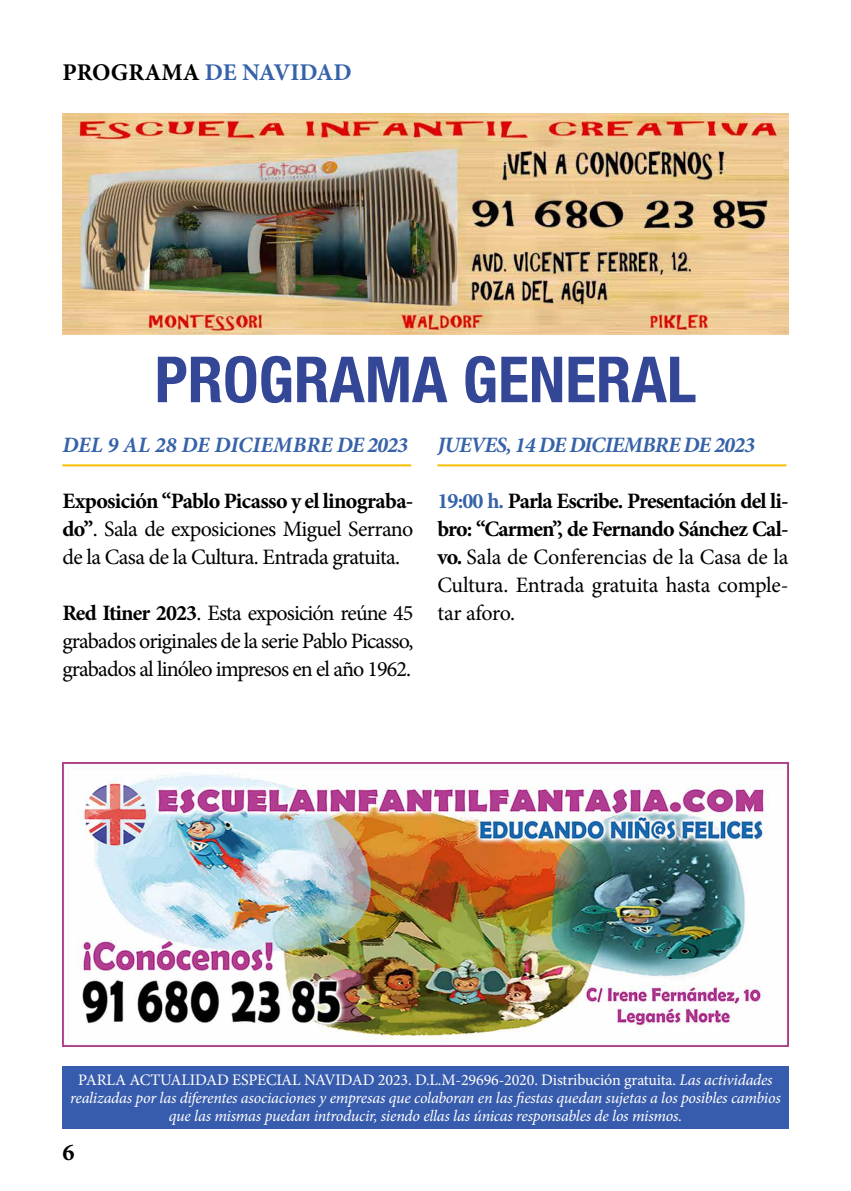
<style>
.page{position:relative;width:851px;height:1191px;background:#fff}
.page>*{position:absolute;margin:0;border:0;box-sizing:border-box;transform-origin:0 0}
.t1{font:700 condensed 63.6px "Helvetica Neue LT Std";color:#344796}
.t2{font:700 24px "Minion Pro";color:#3662a9}
.t3{font:700 24px "Minion Pro";color:#000}
.t4{font:22px/28px "Minion Pro";letter-spacing:-.03em;color:#000;text-align:justify}
.t5{font:italic 700 22px "Minion Pro";letter-spacing:-.04em;color:#3662a9}
.t6{font:italic 700 22px "Minion Pro";color:#3662a9}
.t7{font:italic 16px/18px "Minion Pro";letter-spacing:-.015em;color:#fff;text-align:center}
.s1{color:#000}
.s2{font-weight:700}
.s3{font-weight:700;color:#3662a9}
.s4{font-style:normal}
</style>
<div class="page">
<div style="left:62px;top:1066px;width:726px;height:62px;background:#385cad"></div>
<hr style="left:62px;top:464px;width:349px;height:2px;background:#f8bd00">
<hr style="left:437px;top:464px;width:349px;height:2px;background:#f8bd00">
<img style="left:62px;top:762px;width:726px;height:284px">
<img style="left:62px;top:113px;width:726px;height:221px">
<p class="t2" style="left:62px;top:55px;width:291px"><span class="s1">PROGRAMA</span> DE NAVIDAD</p>
<h1 class="t1" style="left:155px;top:341px;width:543px">PROGRAMA GENERAL</h1>
<p class="t6" style="left:62px;top:430px;width:347px">DEL 9 AL 28 DE DICIEMBRE DE 2023</p>
<p class="t4" style="left:62px;top:487px;width:352px"><span class="s2">Exposición “Pablo Picasso y el linograba&shy;do”</span>. Sala de exposiciones Miguel Serrano de la Casa de la Cultura. Entrada gratuita.</p>
<p class="t4" style="left:62px;top:599px;width:352px"><span class="s2">Red Itiner 2023</span>. Esta exposición reúne 45 grabados originales de la serie Pablo Picasso, grabados al linóleo impresos en el año 1962.</p>
<p class="t5" style="left:437px;top:430px;width:319px">JUEVES, 14 DE DICIEMBRE DE 2023</p>
<p class="t4" style="left:437px;top:487px;width:352px"><span class="s3">19:00 h.</span> <span class="s2">Parla Escribe. Presentación del li&shy;bro: “Carmen”, de Fernando Sánchez Cal&shy;vo.</span> Sala de Conferencias de la Casa de la Cultura. Entrada gratuita hasta comple&shy;tar aforo.</p>
<p class="t7" style="left:70px;top:1071px;width:712px"><span class="s4">PARLA ACTUALIDAD ESPECIAL NAVIDAD 2023. D.L.M-29696-2020. Distribución gratuita.</span> Las actividades realizadas por las diferentes asociaciones y empresas que colaboran en las fiestas quedan sujetas a los posibles cambios que las mismas puedan introducir, siendo ellas las únicas responsables de los mismos.</p>
<p class="t3" style="left:62px;top:1135px;width:13px">6</p>
</div>
